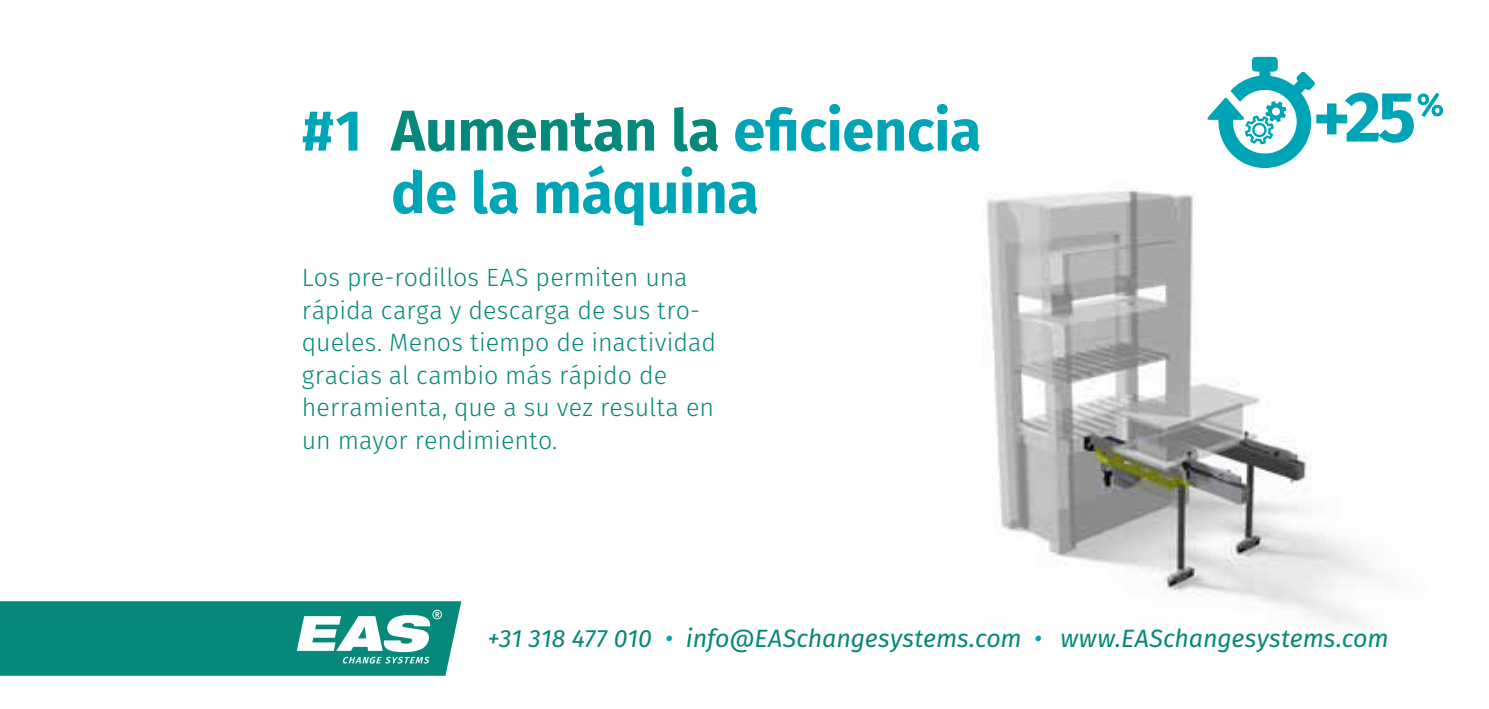
<style>
.page{position:relative;width:1489px;height:709px;background:#fff}
.page>*{position:absolute;margin:0;border:0;box-sizing:border-box;transform-origin:0 0}
.t1{font:700 57.5px/62.5px "Fira Sans";letter-spacing:-.005em;color:#00a4b7}
.t2{font:300 25px/32.5px "Fira Sans";color:#06897a}
.t3{font:italic 25px "Fira Sans";color:#06897a}
.s1{color:#06897a}
.s2{color:#00a4b7}
</style>
<div class="page">
<img style="left:986px;top:191px;width:400px;height:434px">
<svg style="left:1207px;top:57px;width:235px;height:111px"></svg>
<svg style="left:0;top:601px;width:461px;height:74px;background:#24978a"></svg>
<h1 class="t1" style="left:391px;top:103px;width:592px;text-indent:-89px">#1 <span class="s1">Aumentan la</span> eficiencia de la máquina</h1>
<p class="t2" style="left:302px;top:263px;width:415px">Los pre-rodillos EAS permiten una rápida carga y descarga de sus tro&shy;queles. Menos tiempo de inactividad gracias al cambio más rápido de herramienta, que a su vez resulta en un mayor rendimiento.</p>
<p class="t3" style="left:487px;top:621px;width:902px">+31 318 477 010 <span class="s2">•</span> info@EASchangesystems.com <span class="s2">•</span> www.EASchangesystems.com</p>
</div>
